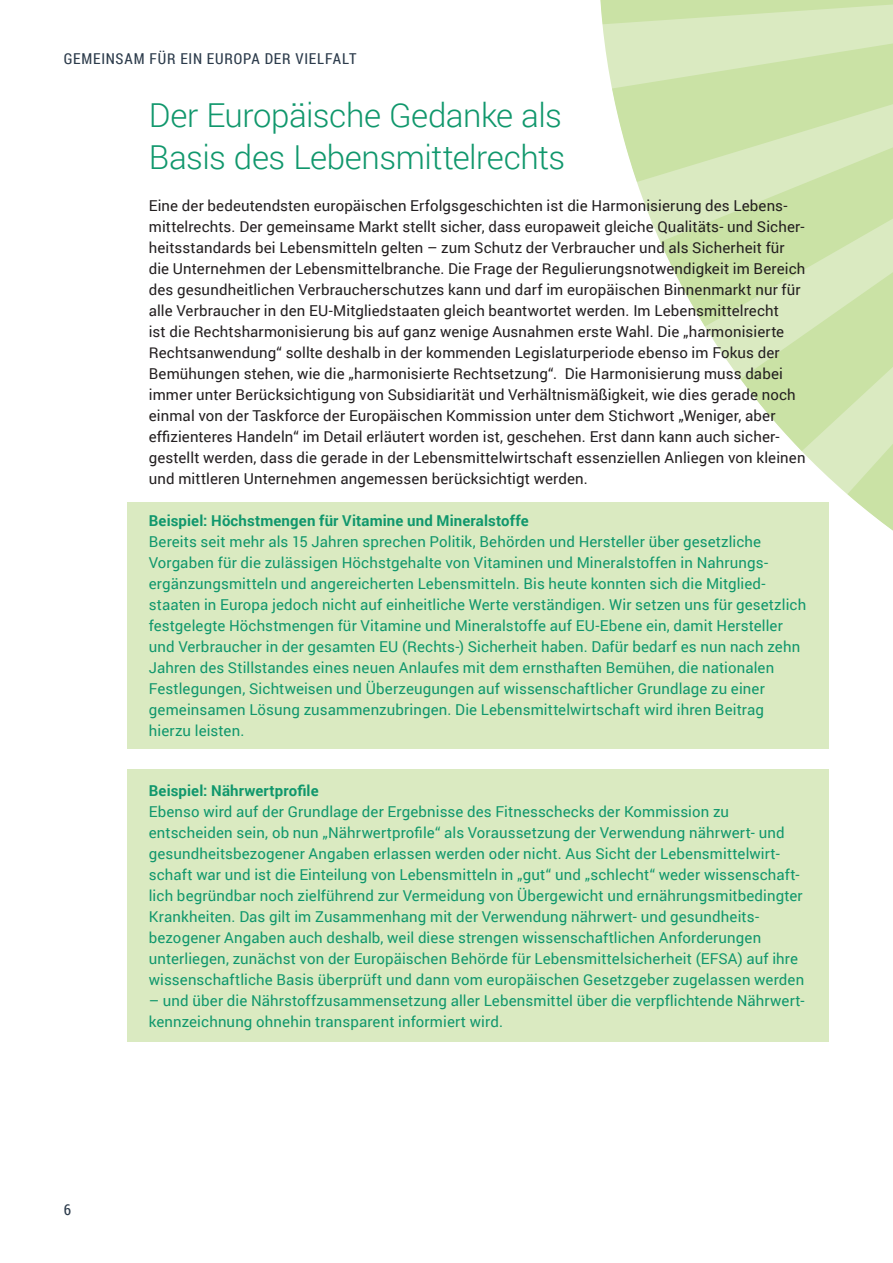
<style>
.page{position:relative;width:893px;height:1263px;background:#fff}
.page>*{position:absolute;margin:0;border:0;box-sizing:border-box;transform-origin:0 0}
.t1{font:300 33px/42px "Roboto";letter-spacing:-.015em;color:#10976c}
.t2{font:15px/21px "Roboto";letter-spacing:.01em;color:#10976c}
.t3{font:15px/21px "Roboto";letter-spacing:.01em;color:#231f20}
.t4{font:700 15px "Roboto";letter-spacing:.01em;color:#10976c}
.t5{font:15px "Roboto Condensed";letter-spacing:.05em;color:#2c3b4b}
</style>
<div class="page">
<svg style="left:600px;top:0;width:293px;height:531px"></svg>
<div style="left:128px;top:502px;width:701px;height:246px;background:#daeac1"></div>
<div style="left:128px;top:770px;width:701px;height:272px;background:#daeac1"></div>
<p class="t5" style="left:64px;top:48px;width:294px">GEMEINSAM FÜR EIN EUROPA DER VIELFALT</p>
<h1 class="t1" style="left:149px;top:93px;width:418px">Der Europäische Gedanke als<br>Basis des Lebensmittelrechts</h1>
<p class="t3" style="left:149px;top:194px;width:658px">Eine der bedeutendsten europäischen Erfolgsgeschichten ist die Harmonisierung des Lebens&shy;mittelrechts. Der gemeinsame Markt stellt sicher, dass europaweit gleiche Qualitäts- und Sicher&shy;heitsstandards bei Lebensmitteln gelten – zum Schutz der Verbraucher und als Sicherheit für die Unternehmen der Lebensmittelbranche. Die Frage der Regulierungsnotwendigkeit im Bereich des gesundheitlichen Verbraucherschutzes kann und darf im europäischen Binnenmarkt nur für alle Verbraucher in den EU-Mitgliedstaaten gleich beantwortet werden. Im Lebensmittelrecht<br>ist die Rechtsharmonisierung bis auf ganz wenige Ausnahmen erste Wahl. Die „harmonisierte Rechtsanwendung“ sollte deshalb in der kommenden Legislaturperiode ebenso im Fokus der Bemühungen stehen, wie die „harmonisierte Rechtsetzung“. Die Harmonisierung muss dabei immer unter Berücksichtigung von Subsidiarität und Verhältnismäßigkeit, wie dies gerade noch einmal von der Taskforce der Europäischen Kommission unter dem Stichwort „Weniger, aber effizienteres Handeln“ im Detail erläutert worden ist, geschehen. Erst dann kann auch sicher&shy;gestellt werden, dass die gerade in der Lebensmittelwirtschaft essenziellen Anliegen von kleinen und mittleren Unternehmen angemessen berücksichtigt werden.</p>
<p class="t4" style="left:149px;top:510px;width:381px">Beispiel: Höchstmengen für Vitamine und Mineralstoffe</p>
<p class="t2" style="left:149px;top:530px;width:659px">Bereits seit mehr als 15 Jahren sprechen Politik, Behörden und Hersteller über gesetzliche Vorgaben für die zulässigen Höchstgehalte von Vitaminen und Mineralstoffen in Nahrungs&shy;ergänzungsmitteln und angereicherten Lebensmitteln. Bis heute konnten sich die Mitglied&shy;staaten in Europa jedoch nicht auf einheitliche Werte verständigen. Wir setzen uns für gesetzlich festgelegte Höchstmengen für Vitamine und Mineralstoffe auf EU-Ebene ein, damit Hersteller und Verbraucher in der gesamten EU (Rechts-) Sicherheit haben. Dafür bedarf es nun nach zehn Jahren des Stillstandes eines neuen Anlaufes mit dem ernsthaften Bemühen, die nationalen Festlegungen, Sichtweisen und Überzeugungen auf wissenschaftlicher Grundlage zu einer gemeinsamen Lösung zusammenzubringen. Die Lebensmittelwirtschaft wird ihren Beitrag hierzu leisten.</p>
<p class="t5" style="left:64px;top:1199px;width:9px">6</p>
<p class="t4" style="left:149px;top:780px;width:171px">Beispiel: Nährwertprofile</p>
<p class="t2" style="left:149px;top:800px;width:657px">Ebenso wird auf der Grundlage der Ergebnisse des Fitnesschecks der Kommission zu entscheiden sein, ob nun „Nährwertprofile“ als Voraussetzung der Verwendung nährwert- und gesundheitsbezogener Angaben erlassen werden oder nicht. Aus Sicht der Lebensmittelwirt&shy;schaft war und ist die Einteilung von Lebensmitteln in „gut“ und „schlecht“ weder wissenschaft&shy;lich begründbar noch zielführend zur Vermeidung von Übergewicht und ernährungsmitbedingter Krankheiten. Das gilt im Zusammenhang mit der Verwendung nährwert- und gesundheits&shy;bezogener Angaben auch deshalb, weil diese strengen wissenschaftlichen Anforderungen unterliegen, zunächst von der Europäischen Behörde für Lebensmittelsicherheit (EFSA) auf ihre wissenschaftliche Basis überprüft und dann vom europäischen Gesetzgeber zugelassen werden</p>
<p class="t2" style="left:149px;top:989px;width:657px">– und über die Nährstoffzusammensetzung aller Lebensmittel über die verpflichtende Nährwert&shy;kennzeichnung ohnehin transparent informiert wird.</p>
</div>
